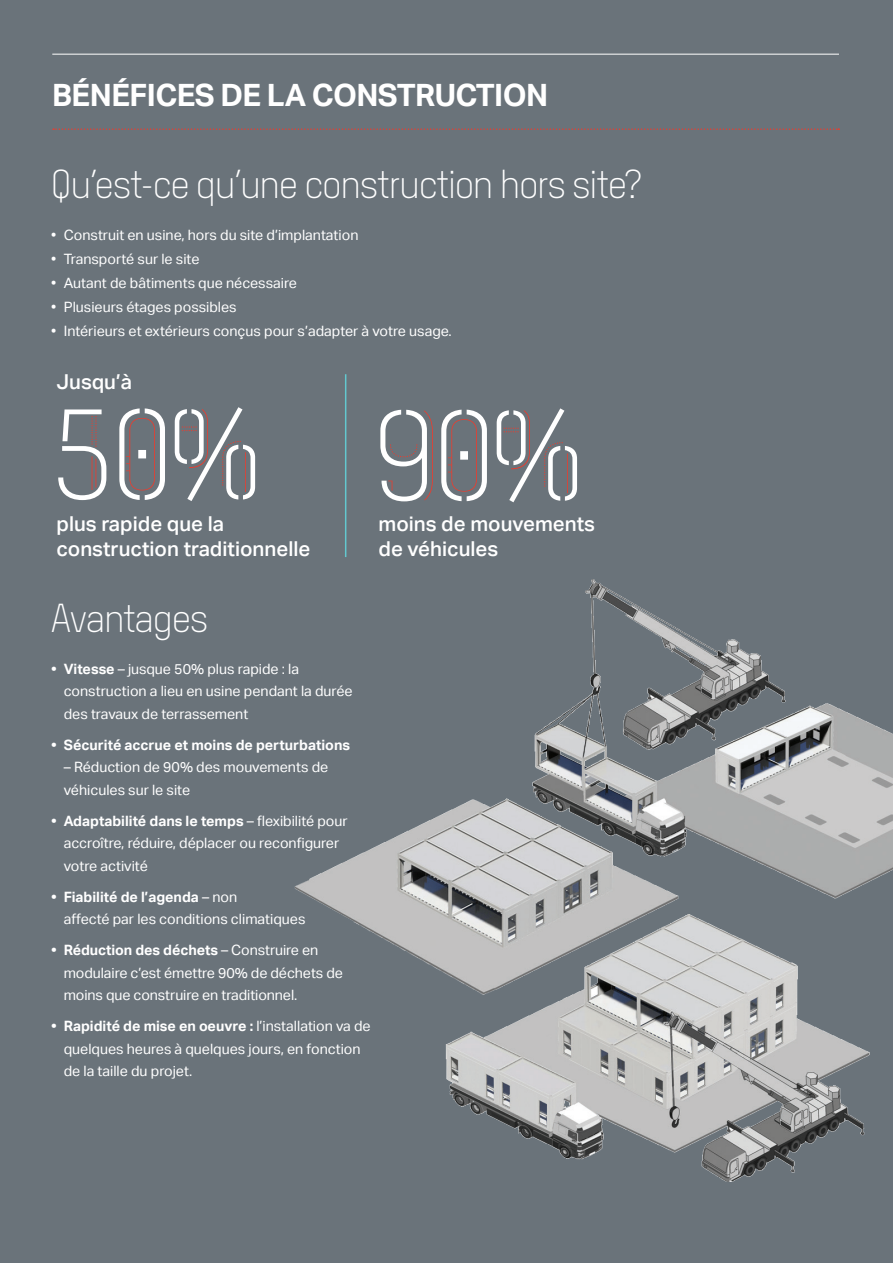
<style>
.page{position:relative;width:893px;height:1263px;background:#6a737a}
.page>*{position:absolute;margin:0;border:0;box-sizing:border-box;transform-origin:0 0}
.t1{font:114.6px "Modula Hero Stencil Part 1";color:#fff}
.SUBTITLE{font:36.15px "Modula Text";color:#fff}
.t2{font:700 30.75px "Aktiv Grotesk";letter-spacing:-.02em;color:#fff}
.t3{font:500 20.55px/24.6px "Aktiv Grotesk";color:#fff}
.t4{font:14.25px/22.5px "Aktiv Grotesk";color:#fff}
.t5{font:700 14.25px "Aktiv Grotesk";color:#fff}
.s1{font-weight:700}
</style>
<div class="page">
<img style="left:294px;top:579px;width:599px;height:603px">
<hr style="left:345px;top:374px;width:1px;height:183px;background:#63c8cf">
<hr style="left:52px;top:54px;width:787px;height:1px;background:#fff">
<svg style="left:53px;top:128px;width:786px;height:2px"></svg>
<p class="t2" style="left:52px;top:77px;width:497px">BÉNÉFICES DE LA CONSTRUCTION</p>
<p class="SUBTITLE" style="left:51px;top:161px;width:592px">Qu’est-ce qu’une construction hors site?</p>
<p class="t4" style="left:51px;top:224px;width:309px">• Construit en usine, hors du site d’implantation</p>
<p class="t4" style="left:51px;top:248px;width:150px">• Transporté sur le site</p>
<p class="t4" style="left:51px;top:272px;width:247px">• Autant de bâtiments que nécessaire</p>
<p class="t4" style="left:51px;top:296px;width:187px">• Plusieurs étages possibles</p>
<p class="t4" style="left:51px;top:320px;width:402px">• Intérieurs et extérieurs conçus pour s’adapter à votre usage.</p>
<p class="t3" style="left:57px;top:369px;width:77px">Jusqu’à</p>
<p class="t1" style="left:51px;top:382px;width:210px">50%</p>
<p class="t3" style="left:57px;top:512px;width:169px">plus rapide que la</p>
<p class="t3" style="left:57px;top:537px;width:255px">construction traditionnelle</p>
<p class="t1" style="left:373px;top:383px;width:210px">90%</p>
<p class="t3" style="left:378px;top:512px;width:218px">moins de mouvements de véhicules</p>
<p class="SUBTITLE" style="left:51px;top:595px;width:158px">Avantages</p>
<p class="t4" style="left:64px;top:657px;width:290px;text-indent:-13px"><span class="s1">• Vitesse</span> – jusque 50% plus rapide : la construction a lieu en usine pendant la durée des travaux de terrassement</p>
<p class="t5" style="left:51px;top:736px;width:301px">• Sécurité accrue et moins de perturbations</p>
<p class="t4" style="left:64px;top:756px;width:266px">– Réduction de 90% des mouvements de véhicules sur le site</p>
<p class="t4" style="left:64px;top:809px;width:285px;text-indent:-13px"><span class="s1">• Adaptabilité dans le temps</span> – flexibilité pour accroître, réduire, déplacer ou reconfigurer votre activité</p>
<p class="t4" style="left:64px;top:885px;width:243px;text-indent:-13px"><span class="s1">• Fiabilité de l’agenda</span> – non<br>affecté par les conditions climatiques</p>
<p class="t4" style="left:64px;top:939px;width:281px;text-indent:-13px"><span class="s1">• Réduction des déchets</span> – Construire en modulaire c’est émettre 90% de déchets de moins que construire en traditionnel.</p>
<p class="t4" style="left:64px;top:1015px;width:308px;text-indent:-13px"><span class="s1">• Rapidité de mise en oeuvre :</span> l’installation va de quelques heures à quelques jours, en fonction de la taille du projet.</p>
</div>
